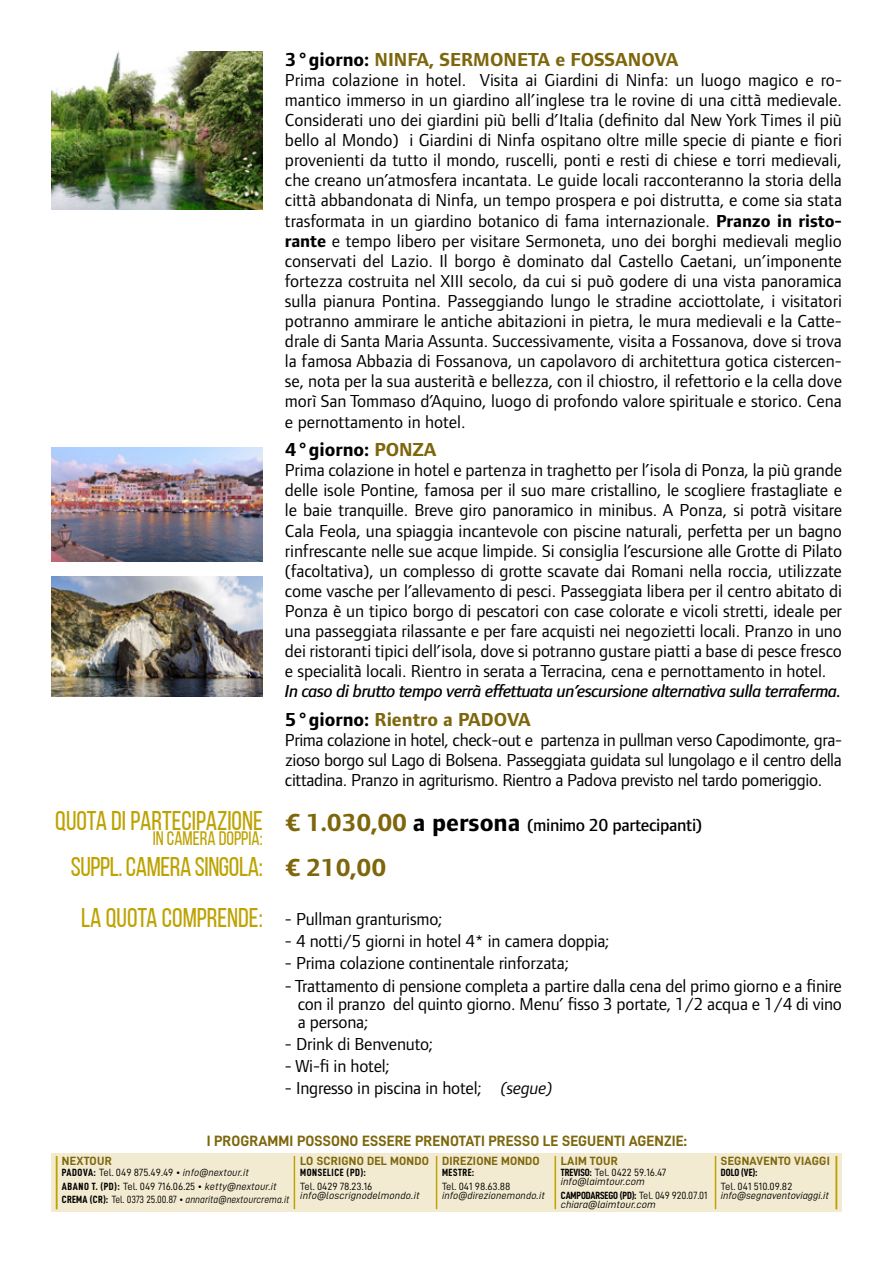
<style>
.page{position:relative;width:893px;height:1263px;background:#fff}
.page>*{position:absolute;margin:0;border:0;box-sizing:border-box;transform-origin:0 0}
.t1{font:27px/51.2px "Bebas Neue";color:#bda200;text-align:center}
.t2{font:700 25.5px "Foundry Form Sans OT2";color:#7d660b}
.t3{font:700 19.5px "Foundry Form Sans OT2";color:#7d660b}
.t4{font:19.5px "Bebas Neue";color:#bda200}
.t5{font:700 19.5px "Foundry Form Sans OT2";color:#000}
.t6{font:18px/20.1px "Foundry Form Sans OT2";letter-spacing:-.01em;color:#000;text-align:justify}
.t7{font:18px "Foundry Form Sans OT2 Med Ita";letter-spacing:-.03em;color:#000}
.t8{font:500 18px "Foundry Form Sans OT2";letter-spacing:-.02em;color:#000}
.t9{font:15px "D DIN Bold";letter-spacing:.01em;color:#7d660b}
.t10{font:12px "D DIN Bold";letter-spacing:.02em;color:#7d660b}
.t11{font:10.5px/13.2px "D DIN";color:#000}
.t12{font:10.5px "D DIN Italic";color:#000}
.t13{font:10.5px "D DIN Italic";color:#000;scale:.9 1}
.t14{font:10.5px "D DIN Condensed Bold";color:#000}
.t15{font:10.5px "D DIN Condensed Bold";letter-spacing:.05em;color:#000}
.s1{color:#000}
.s2{font-weight:700}
.s3{color:#7d660b}
.s4{font-weight:700;font-size:25.5px;color:#7d660b}
.s5{font-weight:700;font-size:25.5px}
.s6{font-style:italic}
.s7{font-family:"D DIN Condensed Bold"}
.s8{font-family:"D DIN Italic"}
.s9{font-family:"D DIN"}
</style>
<div class="page">
<div style="left:51px;top:1153px;width:791px;height:59px;background:#f3ebd1"></div>
<hr style="left:56px;top:1156px;width:1px;height:53px;background:#bda200">
<hr style="left:555px;top:1156px;width:1px;height:53px;background:#bda200">
<hr style="left:715px;top:1156px;width:1px;height:53px;background:#bda200">
<hr style="left:836px;top:1156px;width:1px;height:53px;background:#bda200">
<hr style="left:436px;top:1156px;width:1px;height:53px;background:#bda200">
<hr style="left:294px;top:1156px;width:1px;height:53px;background:#bda200">
<img style="left:51px;top:51px;width:212px;height:158px">
<img style="left:51px;top:448px;width:212px;height:113px">
<img style="left:51px;top:577px;width:212px;height:120px">
<h1 class="t1" style="left:55px;top:794px;width:209px">QUOTA DI PARTECIPAZIONE</h1>
<p class="t4" style="left:153px;top:827px;width:111px">IN CAMERA DOPPIA:</p>
<h1 class="t1" style="left:71px;top:841px;width:194px">SUPPL. CAMERA SINGOLA:<br>LA QUOTA COMPRENDE:</h1>
<p class="t3" style="left:285px;top:45px;width:395px"><span class="s1">3°giorno:</span> NINFA, SERMONETA e FOSSANOVA</p>
<p class="t6" style="left:285px;top:69px;width:559px">Prima colazione in hotel. Visita ai Giardini di Ninfa: un luogo magico e ro&shy;mantico immerso in un giardino all’inglese tra le rovine di una città medievale.<br>Considerati uno dei giardini più belli d’Italia (definito dal New York Times il più bello al Mondo) i Giardini di Ninfa ospitano oltre mille specie di piante e fiori provenienti da tutto il mondo, ruscelli, ponti e resti di chiese e torri medievali, che creano un’atmosfera incantata. Le guide locali racconteranno la storia della città abbandonata di Ninfa, un tempo prospera e poi distrutta, e come sia stata trasformata in un giardino botanico di fama internazionale. <span class="s2">Pranzo in risto&shy;rante</span> e tempo libero per visitare Sermoneta, uno dei borghi medievali meglio conservati del Lazio. Il borgo è dominato dal Castello Caetani, un’imponente fortezza costruita nel XIII secolo, da cui si può godere di una vista panoramica sulla pianura Pontina. Passeggiando lungo le stradine acciottolate, i visitatori potranno ammirare le antiche abitazioni in pietra, le mura medievali e la Catte&shy;drale di Santa Maria Assunta. Successivamente, visita a Fossanova, dove si trova la famosa Abbazia di Fossanova, un capolavoro di architettura gotica cistercen&shy;se, nota per la sua austerità e bellezza, con il chiostro, il refettorio e la cella dove morì San Tommaso d’Aquino, luogo di profondo valore spirituale e storico. Cena e pernottamento in hotel.</p>
<p class="t5" style="left:285px;top:435px;width:153px">4°giorno: <span class="s3">PONZA</span></p>
<p class="t6" style="left:285px;top:459px;width:559px">Prima colazione in hotel e partenza in traghetto per l’isola di Ponza, la più grande delle isole Pontine, famosa per il suo mare cristallino, le scogliere frastagliate e le baie tranquille. Breve giro panoramico in minibus. A Ponza, si potrà visitare Cala Feola, una spiaggia incantevole con piscine naturali, perfetta per un bagno rinfrescante nelle sue acque limpide. Si consiglia l’escursione alle Grotte di Pilato (facoltativa), un complesso di grotte scavate dai Romani nella roccia, utilizzate come vasche per l’allevamento di pesci. Passeggiata libera per il centro abitato di Ponza è un tipico borgo di pescatori con case colorate e vicoli stretti, ideale per una passeggiata rilassante e per fare acquisti nei negozietti locali. Pranzo in uno dei ristoranti tipici dell’isola, dove si potranno gustare piatti a base di pesce fresco e specialità locali. Rientro in serata a Terracina, cena e pernottamento in hotel.</p>
<p class="t7" style="left:285px;top:678px;width:558px">In caso di brutto tempo verrà effettuata un’escursione alternativa sulla terraferma.</p>
<p class="t3" style="left:285px;top:705px;width:248px"><span class="s1">5°giorno:</span> Rientro a PADOVA</p>
<p class="t6" style="left:285px;top:729px;width:559px">Prima colazione in hotel, check-out e partenza in pullman verso Capodimonte, gra&shy;zioso borgo sul Lago di Bolsena. Passeggiata guidata sul lungolago e il centro della cittadina. Pranzo in agriturismo. Rientro a Padova previsto nel tardo pomeriggio.</p>
<p class="t8" style="left:285px;top:812px;width:419px"><span class="s4">€ 1.030,00</span> <span class="s5">a persona</span> (minimo 20 partecipanti)</p>
<h2 class="t2" style="left:285px;top:848px;width:103px">€ 210,00</h2>
<p class="t6" style="left:285px;top:907px;width:159px">- Pullman granturismo;</p>
<p class="t6" style="left:285px;top:930px;width:326px">- 4 notti/5 giorni in hotel 4* in camera doppia;</p>
<p class="t6" style="left:285px;top:952px;width:286px">- Prima colazione continentale rinforzata;</p>
<p class="t6" style="left:298px;top:975px;width:546px;line-height:18px;text-indent:-13px">- Trattamento di pensione completa a partire dalla cena del primo giorno e a finire con il pranzo del quinto giorno. Menu’ fisso 3 portate, 1/2 acqua e 1/4 di vino a persona;</p>
<p class="t6" style="left:285px;top:1032px;width:150px">- Drink di Benvenuto;</p>
<p class="t6" style="left:285px;top:1055px;width:107px">- Wi-fi in hotel;</p>
<p class="t6" style="left:285px;top:1077px;width:269px">- Ingresso in piscina in hotel; <span class="s6">(segue)</span></p>
<p class="t9" style="left:207px;top:1133px;width:482px">I PROGRAMMI POSSONO ESSERE PRENOTATI PRESSO LE SEGUENTI AGENZIE:</p>
<p class="t10" style="left:62px;top:1154px;width:51px">NEXTOUR</p>
<p class="t11" style="left:62px;top:1166px;width:216px"><span class="s7">PADOVA:</span> Tel. 049 875.49.49 • <span class="s8">info@nextour.it<br></span><span class="s7">ABANO T. (PD):</span> Tel. 049 716.06.25 • <span class="s8">ketty@nextour.it</span></p>
<p class="t13" style="left:62px;top:1193px;width:254px"><span class="s7">CREMA (CR):</span> <span class="s9">Tel. 0373 25.00.87 •</span> annarita@nextourcrema.it</p>
<p class="t10" style="left:300px;top:1154px;width:130px">LO SCRIGNO DEL MONDO</p>
<p class="t15" style="left:300px;top:1167px;width:67px">MONSELICE (PD):</p>
<p class="t11" style="left:300px;top:1179px;width:74px">Tel. 0429 78.23.16</p>
<p class="t12" style="left:300px;top:1189px;width:121px">info@loscrignodelmondo.it</p>
<p class="t10" style="left:442px;top:1154px;width:99px">DIREZIONE MONDO</p>
<p class="t14" style="left:442px;top:1167px;width:34px">MESTRE:</p>
<p class="t11" style="left:442px;top:1179px;width:70px">Tel. 041 98.63.88</p>
<p class="t12" style="left:442px;top:1189px;width:104px">info@direzionemondo.it</p>
<p class="t10" style="left:561px;top:1154px;width:59px">LAIM TOUR</p>
<p class="t11" style="left:561px;top:1166px;width:107px"><span class="s7">TREVISO:</span> Tel. 0422 59.16.47</p>
<p class="t12" style="left:561px;top:1176px;width:86px">info@laimtour.com</p>
<p class="t14" style="left:561px;top:1189px;width:148px">CAMPODARSEGO (PD): <span class="s9">Tel. 049 920.07.01</span></p>
<p class="t12" style="left:561px;top:1198px;width:96px">chiara@laimtour.com</p>
<p class="t10" style="left:721px;top:1154px;width:110px">SEGNAVENTO VIAGGI</p>
<p class="t14" style="left:721px;top:1167px;width:38px">DOLO (VE):</p>
<p class="t11" style="left:721px;top:1179px;width:73px">Tel. 041 510.09.82</p>
<p class="t12" style="left:721px;top:1189px;width:110px">info@segnaventoviaggi.it</p>
</div>
